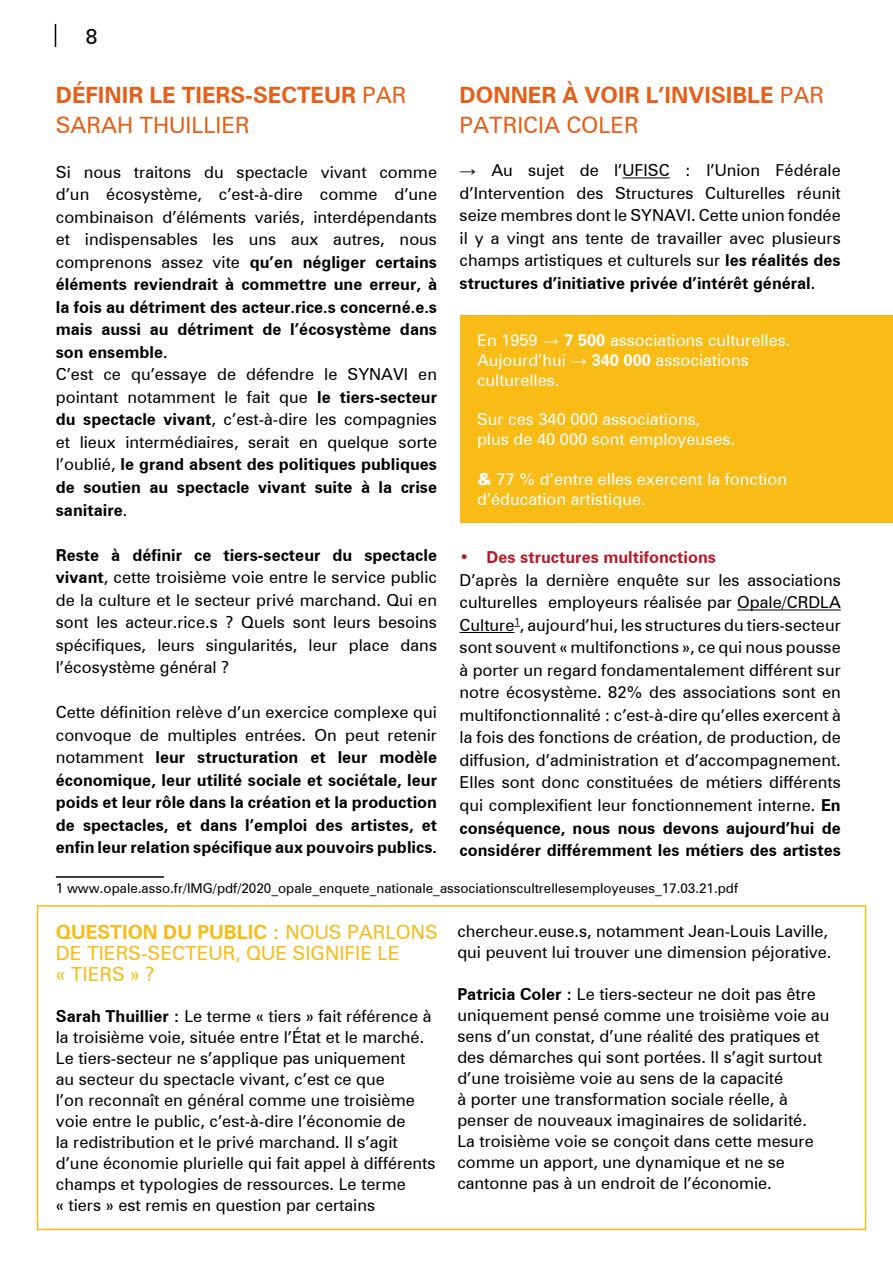
<style>
.page{position:relative;width:893px;height:1263px;background:#fff}
.page>*{position:absolute;margin:0;border:0;box-sizing:border-box;transform-origin:0 0}
.t1{font:700 22.5px/30px "Zurich BT";color:#e75e17}
.t2{font:21px "Zurich BT";color:#000}
.t3{font:19.5px/21px "Zurich BT";color:#f9bb16}
.t4{font:16.5px/22.5px "Zurich BT";color:#000;text-align:justify}
.t5{font:700 16.5px/22.5px "Zurich BT";color:#000;text-align:justify}
.t6{font:16.5px/19.8px "Zurich BT";color:#fff}
.t7{font:700 16.5px "Zurich BT";color:#b81a27}
.t8{font:13.5px "Zurich BT";color:#000}
.s1{font-weight:400}
.s2{font-weight:700}
.s3{font-family:"Arial";font-weight:900}
</style>
<div class="page">
<svg style="left:55px;top:24px;width:1px;height:23px"></svg>
<hr style="left:56px;top:876px;width:108px;height:2px;background:#000">
<hr style="left:622px;top:177px;width:48px;height:1px;background:#000">
<hr style="left:737px;top:609px;width:104px;height:1px;background:#000">
<hr style="left:460px;top:632px;width:54px;height:1px;background:#000">
<div style="left:460px;top:316px;width:432px;height:207px;background:#f9bb16"></div>
<div style="left:37px;top:905px;width:829px;height:325px;border:2px solid #f9bb16"></div>
<p class="t2" style="left:86px;top:23px;width:13px">8</p>
<h1 class="t1" style="left:56px;top:80px;width:352px">DÉFINIR LE TIERS-SECTEUR <span class="s1">PAR<br>SARAH THUILLIER</span></h1>
<p class="t4" style="left:56px;top:161px;width:383px">Si nous traitons du spectacle vivant comme d’un écosystème, c’est-à-dire comme d’une combinaison d’éléments variés, interdépendants et indispensables les uns aux autres, nous comprenons assez vite <span class="s2">qu’en négliger certains éléments reviendrait à commettre une erreur, à la fois au détriment des acteur.rice.s concerné.e.s mais aussi au détriment de l’écosystème dans son ensemble.</span></p>
<p class="t4" style="left:56px;top:363px;width:383px">C’est ce qu’essaye de défendre le SYNAVI en pointant notamment le fait que <span class="s2">le tiers-secteur du spectacle vivant</span>, c’est-à-dire les compagnies et lieux intermédiaires, serait en quelque sorte l’oublié, <span class="s2">le grand absent des politiques publiques de soutien au spectacle vivant suite à la crise sanitaire</span>.</p>
<p class="t4" style="left:56px;top:543px;width:383px"><span class="s2">Reste à définir ce tiers-secteur du spectacle vivant</span>, cette troisième voie entre le service public de la culture et le secteur privé marchand. Qui en sont les acteur.rice.s ? Quels sont leurs besoins spécifiques, leurs singularités, leur place dans l’écosystème général ?</p>
<p class="t5" style="left:56px;top:701px;width:383px"><span class="s1">Cette définition relève d’un exercice complexe qui convoque de multiples entrées. On peut retenir notamment</span> leur structuration et leur modèle économique, leur utilité sociale et sociétale, leur poids et leur rôle dans la création et la production de spectacles, et dans l’emploi des artistes, et enfin leur relation spécifique aux pouvoirs publics.</p>
<p class="t8" style="left:56px;top:880px;width:684px">1 www.opale.asso.fr/IMG/pdf/2020_opale_enquete_nationale_associationscultrellesemployeuses_17.03.21.pdf</p>
<h1 class="t1" style="left:460px;top:80px;width:366px">DONNER À VOIR L’INVISIBLE <span class="s1">PAR<br>PATRICIA COLER</span></h1>
<p class="t4" style="left:460px;top:159px;width:383px"><span class="s3">→</span> Au sujet de l’UFISC : l’Union Fédérale d’Intervention des Structures Culturelles réunit seize membres dont le SYNAVI. Cette union fondée il y a vingt ans tente de travailler avec plusieurs champs artistiques et culturels sur <span class="s2">les réalités des structures d’initiative privée d’intérêt général.</span></p>
<p class="t6" style="left:477px;top:330px;width:315px">En 1959 <span class="s3">→</span> <span class="s2">7 500</span> associations culturelles.<br>Aujourd’hui <span class="s3">→</span> <span class="s2">340 000</span> associations culturelles.</p>
<p class="t6" style="left:477px;top:409px;width:260px">Sur ces 340 000 associations, plus de 40 000 sont employeuses.</p>
<p class="t6" style="left:477px;top:469px;width:311px"><span class="s3">&amp;</span> 77 % d’entre elles exercent la fonction d’éducation artistique.</p>
<p class="t7" style="left:460px;top:547px;width:258px">• Des structures multifonctions</p>
<p class="t4" style="left:460px;top:569px;width:383px">D’après la dernière enquête sur les associations culturelles employeurs réalisée par Opale/CRDLA Culture<sup>1</sup>, aujourd’hui, les structures du tiers-secteur sont souvent « multifonctions », ce qui nous pousse à porter un regard fondamentalement différent sur notre écosystème. 82% des associations sont en multifonctionnalité : c’est-à-dire qu’elles exercent à la fois des fonctions de création, de production, de diffusion, d’administration et d’accompagnement.<br>Elles sont donc constituées de métiers différents qui complexifient leur fonctionnement interne. <span class="s2">En conséquence, nous nous devons aujourd’hui de considérer différemment les métiers des artistes</span></p>
<p class="t3" style="left:56px;top:922px;width:384px"><span class="s2">QUESTION DU PUBLIC :</span> NOUS PARLONS<br>DE TIERS-SECTEUR, QUE SIGNIFIE LE<br>« TIERS » ?</p>
<p class="t4" style="left:56px;top:1005px;width:381px;line-height:21px;text-align:left"><span class="s2">Sarah Thuillier :</span> Le terme « tiers » fait référence à la troisième voie, située entre l’État et le marché.<br>Le tiers-secteur ne s’applique pas uniquement<br>au secteur du spectacle vivant, c’est ce que<br>l’on reconnaît en général comme une troisième voie entre le public, c’est-à-dire l’économie de<br>la redistribution et le privé marchand. Il s’agit d’une économie plurielle qui fait appel à différents champs et typologies de ressources. Le terme<br>« tiers » est remis en question par certains</p>
<p class="t4" style="left:457px;top:921px;width:376px;line-height:21px">chercheur.euse.s, notamment Jean-Louis Laville, qui peuvent lui trouver une dimension péjorative.</p>
<p class="t4" style="left:457px;top:984px;width:374px;line-height:21px;text-align:left"><span class="s2">Patricia Coler :</span> Le tiers-secteur ne doit pas être uniquement pensé comme une troisième voie au sens d’un constat, d’une réalité des pratiques et des démarches qui sont portées. II s’agit surtout d’une troisième voie au sens de la capacité<br>à porter une transformation sociale réelle, à penser de nouveaux imaginaires de solidarité.<br>La troisième voie se conçoit dans cette mesure comme un apport, une dynamique et ne se cantonne pas à un endroit de l’économie.</p>
</div>
